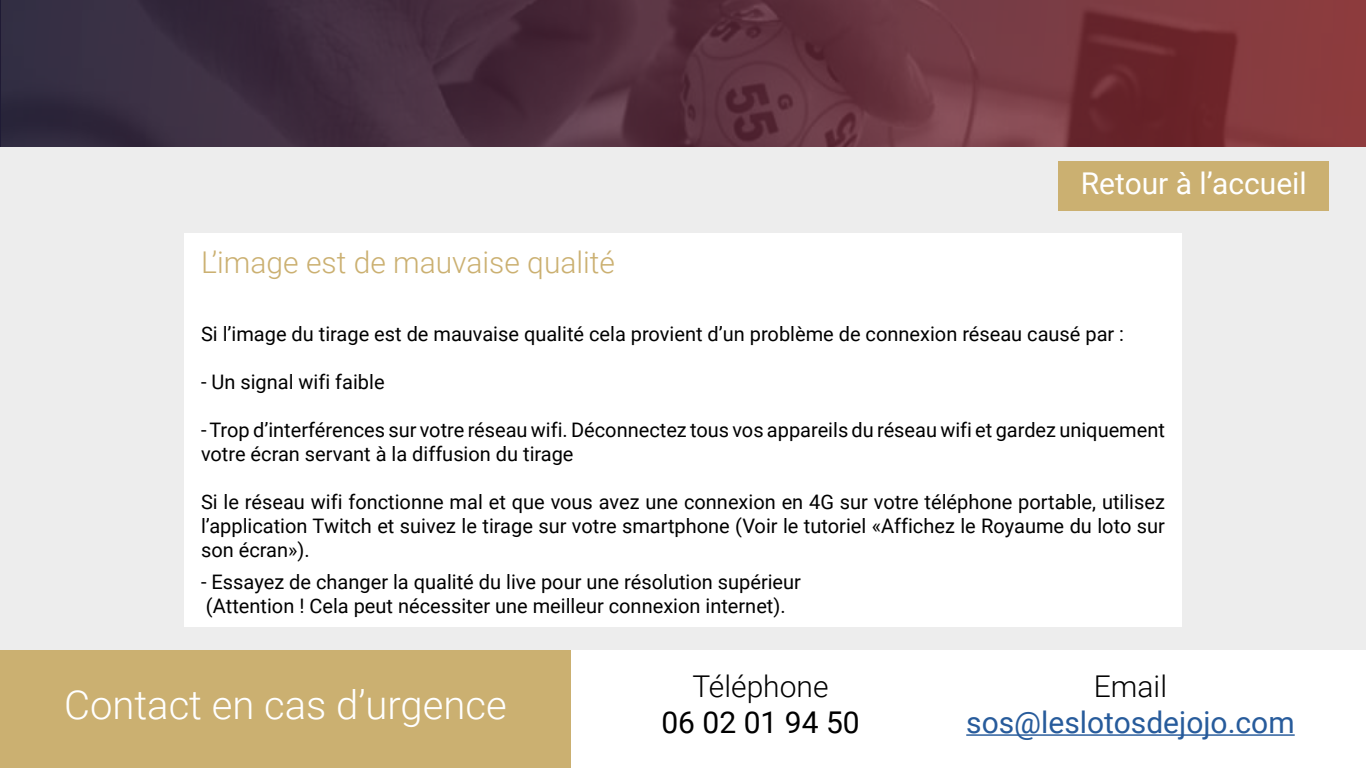
<style>
.page{position:relative;width:1366px;height:768px;background:#fff}
.page>*{position:absolute;margin:0;border:0;box-sizing:border-box;transform-origin:0 0}
.t1{font:300 40px "Roboto";color:#fff}
.t2{font:300 30px "Roboto";color:#cbb071}
.t3{font:30px "Roboto";color:#275b9b}
.t4{font:30px "Roboto";color:#fff}
.t5{font:300 30px "Roboto";color:#000}
.t6{font:30px "Roboto";color:#000}
.t7{font:20px/24px "Roboto";color:#000}
</style>
<div class="page">
<div style="left:0;top:650px;width:571px;height:118px;background:#cbb071"></div>
<svg style="left:0;top:0;width:1366px;height:147px;background:#59313e"></svg>
<div style="left:0;top:147px;width:1366px;height:503px;background:#ededed"></div>
<hr style="left:966px;top:734px;width:329px;height:2px;background:#275b9b">
<div style="left:1058px;top:161px;width:271px;height:50px;background:#cbb071"></div>
<div style="left:184px;top:234px;width:998px;height:64px;background:#fff"></div>
<div style="left:184px;top:291px;width:998px;height:46px;background:#fff"></div>
<div style="left:184px;top:333px;width:998px;height:54px;background:#fff"></div>
<div style="left:184px;top:381px;width:998px;height:54px;background:#fff"></div>
<div style="left:184px;top:405px;width:998px;height:78px;background:#fff"></div>
<div style="left:184px;top:477px;width:998px;height:102px;background:#fff"></div>
<div style="left:184px;top:573px;width:998px;height:54px;background:#fff"></div>
<h2 class="t2" style="left:201px;top:242px;width:416px">L’image est de mauvaise qualité</h2>
<h2 class="t4" style="left:1081px;top:162px;width:228px">Retour à l’accueil</h2>
<p class="t7" style="left:201px;top:321px;width:925px">Si l’image du tirage est de mauvaise qualité cela provient d’un problème de connexion réseau causé par :</p>
<p class="t7" style="left:201px;top:369px;width:185px">- Un signal wifi faible</p>
<p class="t7" style="left:201px;top:417px;width:965px">- Trop d’interférences sur votre réseau wifi. Déconnectez tous vos appareils du réseau wifi et gardez uniquement votre écran servant à la diffusion du tirage</p>
<p class="t7" style="left:201px;top:489px;width:965px;text-align:justify">Si le réseau wifi fonctionne mal et que vous avez une connexion en 4G sur votre téléphone portable, utilisez l’application Twitch et suivez le tirage sur votre smartphone (Voir le tutoriel «Affichez le Royaume du loto sur son écran»).</p>
<p class="t7" style="left:201px;top:569px;width:601px">- Essayez de changer la qualité du live pour une résolution supérieur (Attention ! Cela peut nécessiter une meilleur connexion internet).</p>
<h1 class="t1" style="left:64px;top:676px;width:444px">Contact en cas d’urgence</h1>
<h2 class="t5" style="left:692px;top:665px;width:138px">Téléphone</h2>
<h2 class="t6" style="left:661px;top:701px;width:200px">06 02 01 94 50</h2>
<h2 class="t5" style="left:1094px;top:665px;width:75px">Email</h2>
<h2 class="t3" style="left:966px;top:701px;width:330px">sos@leslotosdejojo.com</h2>
</div>
